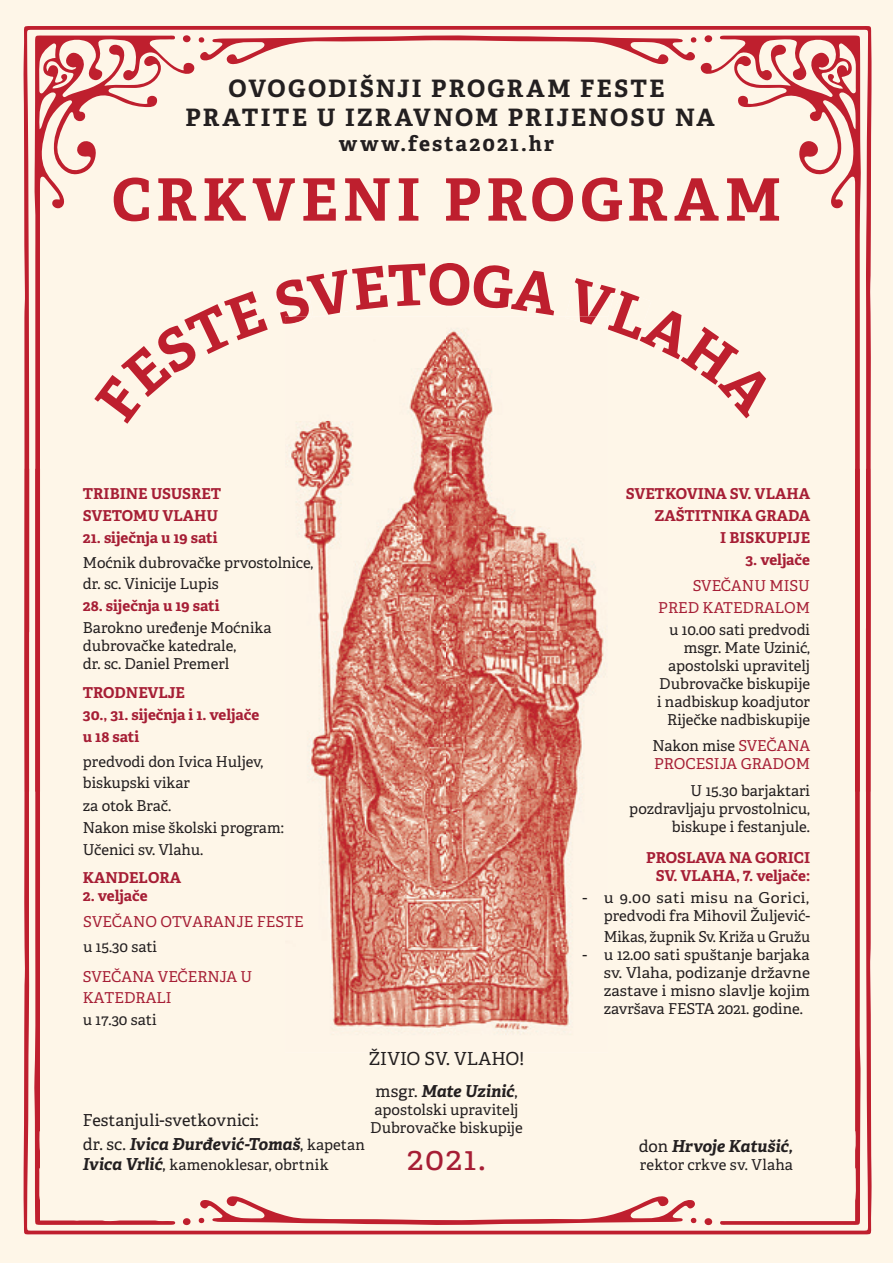
<style>
.page{position:relative;width:893px;height:1263px;background:#fef6e8}
.page>*{position:absolute;margin:0;border:0;box-sizing:border-box;transform-origin:0 0}
.t1{font:700 58.5px "Adelle";letter-spacing:.09em;color:#be1f2e}
.t2{font:33px "Adelle";color:#a61e35}
.t3{font:700 24px/28.8px "Adelle";letter-spacing:.09em;color:#231f20;text-align:center}
.t4{font:700 21px "Adelle";letter-spacing:.1em;color:#231f20}
.t5{font:18px "Adelle";letter-spacing:.015em;color:#231f20}
.t6{font:16.5px/24px "Adelle";letter-spacing:.005em;color:#231f20}
.t7{font:italic 700 16.5px "Adelle";letter-spacing:-.005em;color:#231f20}
.t8{font:15px/18px "Adelle";color:#231f20}
.t9{font:700 15px/22.2px "Adelle";color:#a61e35}
.t10{font:15px/21.6px "Adelle";color:#a61e35}
.t11{font:15px/18px "Adelle";color:#231f20;text-align:right;scale:1.05 1}
.t12{font:15px "Adelle";color:#231f20;scale:.96 1}
.s1{font-weight:400;font-style:normal}
.s2{font-weight:700;font-style:italic}
.s3{font-size:15px}
.s4{font-weight:700;font-style:italic;font-size:16.5px}
.s5{font-size:16.5px}
.s6{color:#231f20}
</style>
<div class="page">
<div style="left:24px;top:25px;width:848px;height:444px;background:#fef6e8"></div>
<svg style="left:700px;top:36px;width:161px;height:433px;background:#f6dbd0"></svg>
<svg style="left:34px;top:35px;width:161px;height:434px;background:#f5d8ce"></svg>
<div style="left:704px;top:35px;width:8px;height:7px;background:#bf1f2e;border-radius:50%"></div>
<div style="left:183px;top:35px;width:8px;height:7px;background:#bf1f2e;border-radius:50%"></div>
<svg style="left:199px;top:35px;width:497px;height:29px;background:#efc6be"></svg>
<div style="left:23px;top:469px;width:849px;height:765px;background:#fef6e8"></div>
<div style="left:183px;top:1218px;width:8px;height:7px;background:#bf1f2e;border-radius:50%"></div>
<div style="left:704px;top:1218px;width:8px;height:7px;background:#bf1f2e;border-radius:50%"></div>
<svg style="left:199px;top:1196px;width:497px;height:29px;background:#efc6be"></svg>
<div style="left:34px;top:469px;width:141px;height:756px;background:#fef6e8"></div>
<div style="left:720px;top:469px;width:141px;height:756px;background:#fef6e8"></div>
<img style="left:285px;top:424px;width:323px;height:629px">
<div style="left:94px;top:263px;width:683px;height:161px;background:#fef6e8"></div>
<h3 class="t3" style="left:185px;top:76px;width:531px">OVOGODIŠNJI PROGRAM FESTE<br>PRATITE U IZRAVNOM PRIJENOSU NA</h3>
<h3 class="t4" style="left:339px;top:135px;width:216px">www.festa2021.hr</h3>
<h1 class="t1" style="left:112px;top:176px;width:671px">CRKVENI PROGRAM</h1>
<p class="t9" style="left:83px;top:483px;width:140px">TRIBINE USUSRET<br>SVETOMU VLAHU</p>
<p class="t9" style="left:83px;top:528px;width:136px">21. siječnja u 19 sati</p>
<p class="t8" style="left:83px;top:554px;width:232px;line-height:20.7px">Moćnik dubrovačke prvostolnice, dr. sc. Vinicije Lupis</p>
<p class="t9" style="left:83px;top:596px;width:138px">28. siječnja u 19 sati</p>
<p class="t8" style="left:83px;top:620px;width:190px">Barokno uređenje Moćnika dubrovačke katedrale,<br>dr. sc. Daniel Premerl</p>
<p class="t9" style="left:83px;top:682px;width:178px">TRODNEVLJE<br>30., 31. siječnja i 1. veljače u 18 sati</p>
<p class="t8" style="left:83px;top:752px;width:202px;line-height:21.9px">predvodi don Ivica Huljev, biskupski vikar<br>za otok Brač.<br>Nakon mise školski program:<br>Učenici sv. Vlahu.</p>
<p class="t9" style="left:83px;top:868px;width:100px">KANDELORA</p>
<p class="t9" style="left:83px;top:886px;width:66px">2. veljače</p>
<p class="t10" style="left:83px;top:912px;width:222px">SVEČANO OTVARANJE FESTE</p>
<p class="t8" style="left:83px;top:939px;width:75px">u 15.30 sati</p>
<p class="t10" style="left:83px;top:967px;width:171px">SVEČANA VEČERNJA U<br>KATEDRALI</p>
<p class="t8" style="left:83px;top:1012px;width:75px">u 17.30 sati</p>
<p class="t5" style="left:369px;top:1051px;width:157px">ŽIVIO SV. VLAHO!</p>
<p class="t7" style="left:375px;top:1085px;width:143px"><span class="s1">msgr.</span> Mate Uzinić<span class="s1">,</span></p>
<p class="t8" style="left:370px;top:1102px;width:154px">apostolski upravitelj<br>Dubrovačke biskupije</p>
<p class="t6" style="left:83px;top:1110px;width:284px">Festanjuli-svetkovnici:<br>dr. sc. <span class="s2">Ivica Đurđević-Tomaš</span>, <span class="s3">kapetan</span></p>
<p class="t8" style="left:83px;top:1157px;width:247px"><span class="s4">Ivica Vrlić</span><span class="s5">,</span> kamenoklesar, obrtnik</p>
<h2 class="t2" style="left:408px;top:1145px;width:79px">2021.</h2>
<p class="t9" style="left:626px;top:483px;width:186px;text-align:right">SVETKOVINA SV. VLAHA<br>ZAŠTITNIKA GRADA<br>I BISKUPIJE</p>
<p class="t9" style="left:745px;top:550px;width:66px">3. veljače</p>
<p class="t10" style="left:658px;top:575px;width:153px;line-height:22.2px;text-align:right">SVEČANU MISU<br>PRED KATEDRALOM</p>
<p class="t8" style="left:657px;top:622px;width:154px;text-align:right">u 10.00 sati predvodi msgr. Mate Uzinić, apostolski upravitelj<br>Dubrovačke biskupije i nadbiskup koadjutor<br>Riječke nadbiskupije</p>
<p class="t10" style="left:653px;top:738px;width:159px;line-height:18px"><span class="s6">Nakon mise</span> SVEČANA<br>PROCESIJA GRADOM</p>
<p class="t8" style="left:629px;top:783px;width:182px;text-align:right">U 15.30 barjaktari pozdravljaju prvostolnicu, biskupe i festanjule.</p>
<p class="t9" style="left:646px;top:850px;width:165px;line-height:18px;text-align:right">PROSLAVA NA GORICI<br>SV. VLAHA, 7. veljače:</p>
<p class="t11" style="left:583px;top:890px;width:218px">- u 9.00 sati misu na Gorici, predvodi fra Mihovil Žuljević-</p>
<p class="t12" style="left:604px;top:931px;width:216px">Mikas, župnik Sv. Križa u Gružu</p>
<p class="t8" style="left:604px;top:947px;width:208px;text-align:justify;text-indent:-21px">- u 12.00 sati spuštanje barjaka sv. Vlaha, podizanje državne zastave i misno slavlje kojim završava FESTA 2021. godine.</p>
<p class="t7" style="left:639px;top:1140px;width:156px"><span class="s1">don</span> Hrvoje Katušić,</p>
<p class="t8" style="left:640px;top:1157px;width:155px">rektor crkve sv. Vlaha</p>
</div>
